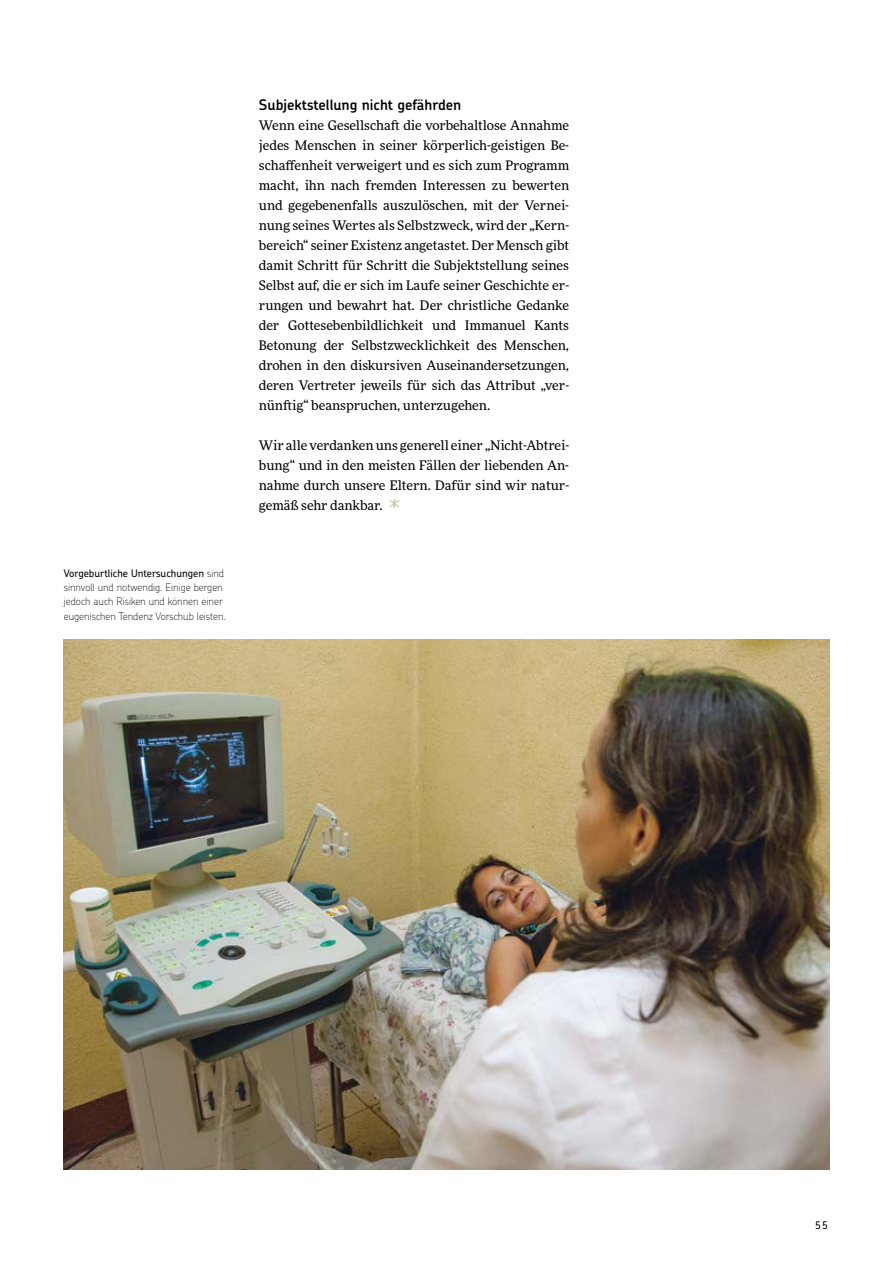
<style>
.page{position:relative;width:893px;height:1263px;background:#fff}
.page>*{position:absolute;margin:0;border:0;box-sizing:border-box;transform-origin:0 0}
.t1{font:600 14.7px "Chevin Std";color:#000}
.t2{font:13.2px/20px "More Pro";color:#000;text-align:justify}
.t3{font:100 10.5px/14.2px "Chevin Std";color:#000}
.t4{font:500 10.5px "Chevin";color:#000}
.s1{font-weight:500}
.s2{font-family:"Sternsinger";font-size:19.5px;color:#cbc8b1}
</style>
<div class="page">
<img style="left:64px;top:639px;width:765px;height:530px">
<p class="t3" style="left:64px;top:565px;width:163px"><span class="s1">Vorgeburtliche Untersuchungen</span> sind sinnvoll und notwendig. Einige bergen jedoch auch Risiken und können einer eugenischen Tendenz Vorschub leisten.</p>
<p class="t1" style="left:259px;top:95px;width:204px">Subjektstellung nicht gefährden</p>
<p class="t2" style="left:259px;top:115px;width:312px">Wenn eine Gesellschaft die vorbehaltlose Annahme jedes Menschen in seiner körperlich-geistigen Be&shy;schaffenheit verweigert und es sich zum Programm macht, ihn nach fremden Interessen zu bewerten und gegebenenfalls auszulöschen, mit der Vernei&shy;nung seines Wertes als Selbstzweck, wird der „Kern&shy;bereich“ seiner Existenz angetastet. Der Mensch gibt damit Schritt für Schritt die Subjektstellung seines Selbst auf, die er sich im Laufe seiner Geschichte er&shy;rungen und bewahrt hat. Der christliche Gedanke der Gottesebenbildlichkeit und Immanuel Kants Betonung der Selbstzwecklichkeit des Menschen, drohen in den diskursiven Auseinandersetzungen, deren Vertreter jeweils für sich das Attribut „ver&shy;nünftig“ beanspruchen, unterzugehen.</p>
<p class="t2" style="left:259px;top:434px;width:312px">Wir alle verdanken uns generell einer „Nicht-Abtrei&shy;bung“ und in den meisten Fällen der liebenden An&shy;nahme durch unsere Eltern. Dafür sind wir natur&shy;gemäß sehr dankbar. <span class="s2">*</span></p>
<p class="t4" style="left:815px;top:1218px;width:14px">55</p>
</div>
